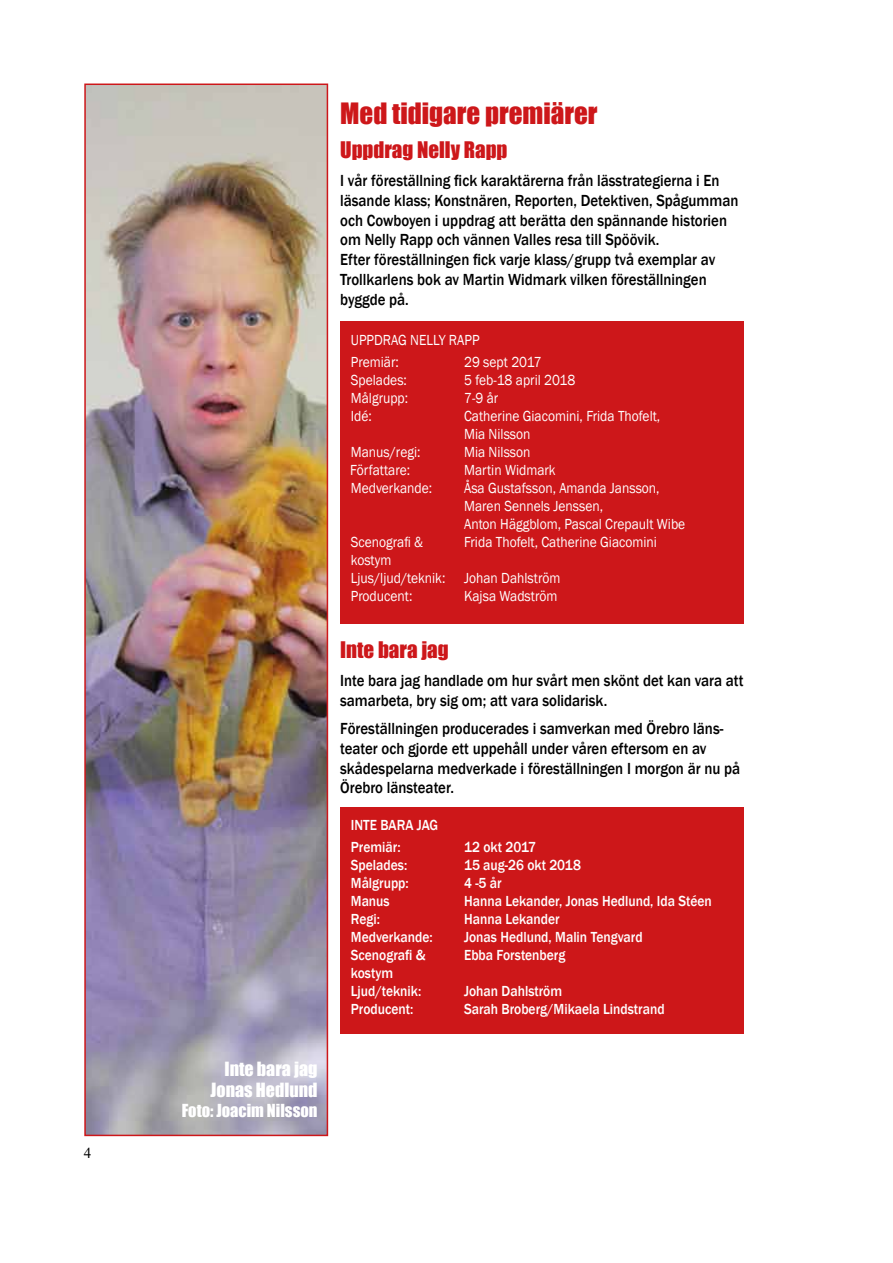
<style>
.page{position:relative;width:893px;height:1263px;background:#fff}
.page>*{position:absolute;margin:0;border:0;box-sizing:border-box;transform-origin:0 0}
.t1{font:27px "Impact";color:#cd171a}
.t2{font:21px "Impact";color:#cd171a}
.t3{font:18px/21.6px "Impact";color:#fff;text-align:right}
.t4{font:500 16.5px/19.8px "Franklin Gothic";color:#000;scale:.9 1}
.t5{font:16.5px "Impact";color:#fff}
.t6{font:15px/18px "Franklin Gothic";color:#fff;scale:.9 1}
.t7{font:500 15px/22.2px "Franklin Gothic";color:#fff;scale:.9 1}
.t8{font:15px "Times New Roman";color:#000}
</style>
<div class="page">
<img style="left:87px;top:87px;width:238px;height:1046px">
<div style="left:84px;top:84px;width:244px;height:1052px;border:2px solid #cd171a"></div>
<div style="left:340px;top:321px;width:404px;height:303px;background:#cd171a"></div>
<div style="left:340px;top:807px;width:404px;height:227px;background:#cd1719"></div>
<p class="t8" style="left:84px;top:1143px;width:9px">4</p>
<p class="t3" style="left:211px;top:1057px;width:108px">Inte bara jag<br>Jonas Hedlund</p>
<p class="t5" style="left:182px;top:1098px;width:137px">Foto: Joacim Nilsson</p>
<h1 class="t1" style="left:340px;top:92px;width:259px">Med tidigare premiärer</h1>
<p class="t2" style="left:340px;top:133px;width:169px">Uppdrag Nelly Rapp</p>
<p class="t4" style="left:340px;top:171px;width:444px">I vår föreställning fick karaktärerna från lässtrategierna i En läsande klass; Konstnären, Reporten, Detektiven, Spågumman och Cowboyen i uppdrag att berätta den spännande historien om Nelly Rapp och vännen Valles resa till Spöövik.<br>Efter föreställningen fick varje klass/grupp två exemplar av Trollkarlens bok av Martin Widmark vilken föreställningen byggde på.</p>
<p class="t6" style="left:351px;top:329px;width:144px;line-height:22.2px">UPPDRAG NELLY RAPP<br>Premiär:</p>
<p class="t6" style="left:464px;top:353px;width:88px">29 sept 2017</p>
<p class="t6" style="left:351px;top:371px;width:64px">Spelades:</p>
<p class="t6" style="left:464px;top:371px;width:125px">5 feb-18 april 2018</p>
<p class="t6" style="left:351px;top:389px;width:65px">Målgrupp:</p>
<p class="t6" style="left:464px;top:389px;width:39px">7-9 år</p>
<p class="t6" style="left:351px;top:407px;width:25px">Idé:</p>
<p class="t6" style="left:464px;top:407px;width:219px">Catherine Giacomini, Frida Thofelt,<br>Mia Nilsson</p>
<p class="t6" style="left:351px;top:443px;width:79px">Manus/regi:</p>
<p class="t6" style="left:464px;top:443px;width:75px">Mia Nilsson</p>
<p class="t6" style="left:350px;top:461px;width:68px">Författare:</p>
<p class="t6" style="left:464px;top:461px;width:103px">Martin Widmark</p>
<p class="t6" style="left:351px;top:479px;width:92px">Medverkande:</p>
<p class="t6" style="left:464px;top:479px;width:247px">Åsa Gustafsson, Amanda Jansson,<br>Maren Sennels Jenssen,<br>Anton Häggblom, Pascal Crepault Wibe</p>
<p class="t6" style="left:351px;top:533px;width:82px">Scenografi &amp;</p>
<p class="t6" style="left:464px;top:533px;width:216px">Frida Thofelt, Catherine Giacomini</p>
<p class="t6" style="left:351px;top:551px;width:234px">kostym<br>Ljus/ljud/teknik: Johan Dahlström<br>Producent:</p>
<p class="t6" style="left:464px;top:587px;width:105px">Kajsa Wadström</p>
<p class="t2" style="left:340px;top:633px;width:110px">Inte bara jag</p>
<p class="t4" style="left:340px;top:671px;width:450px">Inte bara jag handlade om hur svårt men skönt det kan vara att samarbeta, bry sig om; att vara solidarisk.</p>
<p class="t4" style="left:340px;top:719px;width:446px">Föreställningen producerades i samverkan med Örebro läns&shy;teater och gjorde ett uppehåll under våren eftersom en av skådespelarna medverkade i föreställningen I morgon är nu på Örebro länsteater.</p>
<p class="t7" style="left:351px;top:814px;width:99px">INTE BARA JAG<br>Premiär:</p>
<p class="t7" style="left:464px;top:836px;width:81px">12 okt 2017</p>
<p class="t7" style="left:351px;top:854px;width:64px">Spelades:</p>
<p class="t7" style="left:464px;top:854px;width:131px">15 aug-26 okt 2018</p>
<p class="t7" style="left:351px;top:872px;width:66px">Målgrupp:</p>
<p class="t7" style="left:464px;top:872px;width:43px">4 -5 år</p>
<p class="t7" style="left:351px;top:890px;width:45px">Manus</p>
<p class="t7" style="left:464px;top:890px;width:277px">Hanna Lekander, Jonas Hedlund, Ida Stéen</p>
<p class="t7" style="left:351px;top:908px;width:34px">Regi:</p>
<p class="t7" style="left:464px;top:908px;width:108px">Hanna Lekander</p>
<p class="t7" style="left:351px;top:926px;width:92px">Medverkande:</p>
<p class="t7" style="left:464px;top:926px;width:200px">Jonas Hedlund, Malin Tengvard</p>
<p class="t7" style="left:351px;top:944px;width:84px">Scenografi &amp;</p>
<p class="t7" style="left:464px;top:944px;width:114px">Ebba Forstenberg</p>
<p class="t7" style="left:351px;top:964px;width:80px;line-height:18px">kostym<br>Ljud/teknik:</p>
<p class="t7" style="left:464px;top:980px;width:110px">Johan Dahlström</p>
<p class="t7" style="left:351px;top:998px;width:71px">Producent:</p>
<p class="t7" style="left:464px;top:998px;width:224px">Sarah Broberg/Mikaela Lindstrand</p>
</div>
